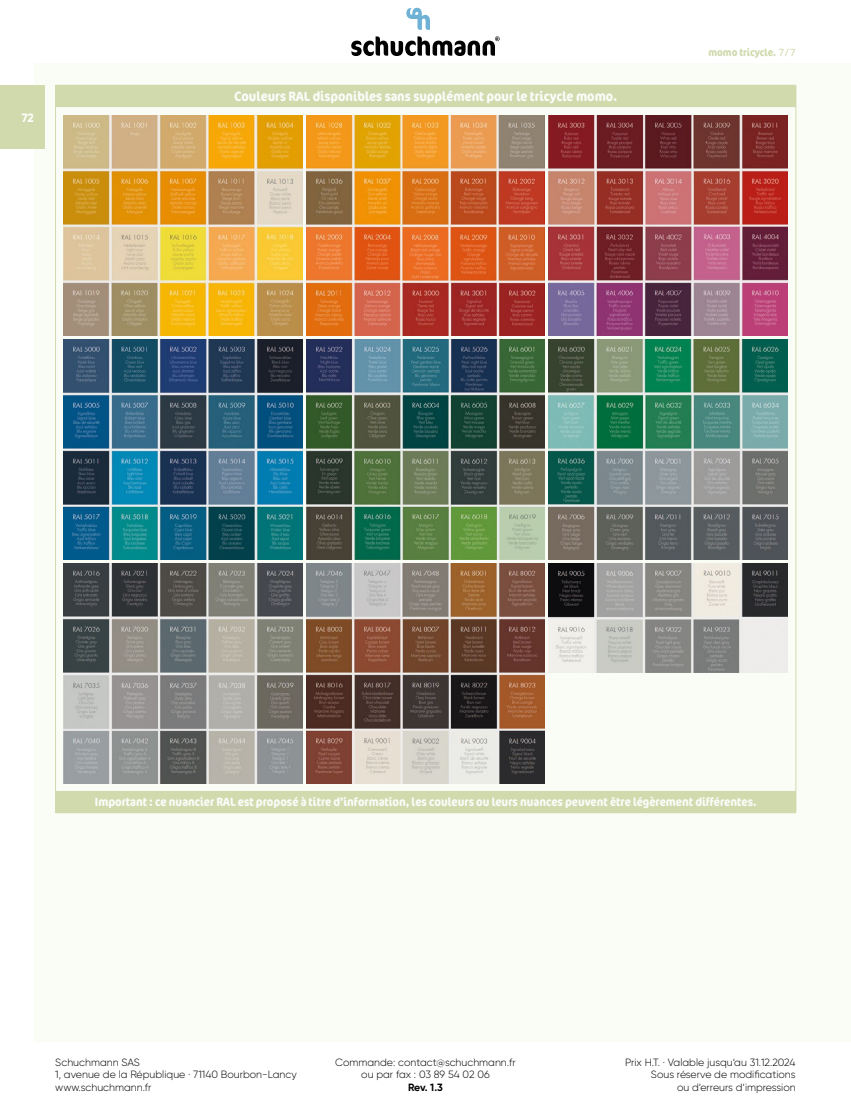
<style>
.page{position:relative;width:851px;height:1106px;background:#fff}
.page>*{position:absolute;margin:0;border:0;box-sizing:border-box;transform-origin:0 0}
.t1{font:700 condensed 13.5px "Cocon Offc Pro";color:#fbfbf8}
.t2{font:700 condensed 12px "Cocon Offc Pro";color:#fbfbf8}
.t3{font:700 12px "Gilroy";color:#fff}
.t4{font:300 10.5px/12.6px "Gilroy";color:#000}
.t5{font:700 condensed 10.5px "Cocon Offc Pro";color:#d0daad}
.t6{font:700 10.5px "Gilroy";color:#000}
.s1{font-family:"Cocon OT";font-weight:300;font-stretch:normal}
</style>
<div class="page">
<svg style="left:351px;top:36px;width:148px;height:20px"></svg>
<svg style="left:406px;top:8px;width:24px;height:22px"></svg>
<div style="left:34px;top:64px;width:816px;height:978px;background:#fafcf6"></div>
<div style="left:56px;top:85px;width:739px;height:22px;background:#d0daad"></div>
<div style="left:56px;top:791px;width:739px;height:21px;background:#d0daad"></div>
<svg style="left:55px;top:85px;width:1px;height:21px"></svg>
<svg style="left:795px;top:85px;width:1px;height:21px"></svg>
<hr style="left:55px;top:106px;width:741px;height:1px;background:#d0daad">
<hr style="left:55px;top:107px;width:1px;height:684px;background:#d0daad">
<hr style="left:795px;top:107px;width:1px;height:684px;background:#d0daad">
<svg style="left:55px;top:791px;width:1px;height:21px"></svg>
<svg style="left:795px;top:791px;width:1px;height:21px"></svg>
<hr style="left:55px;top:812px;width:741px;height:1px;background:#d0daad">
<img style="left:64px;top:115px;width:238px;height:220px">
<img style="left:306px;top:115px;width:239px;height:220px">
<img style="left:548px;top:115px;width:239px;height:220px">
<img style="left:64px;top:339px;width:238px;height:220px">
<img style="left:306px;top:339px;width:238px;height:220px">
<img style="left:548px;top:339px;width:239px;height:220px">
<img style="left:64px;top:563px;width:238px;height:220px">
<img style="left:306px;top:563px;width:238px;height:220px">
<img style="left:548px;top:563px;width:239px;height:109px">
<div style="left:0;top:85px;width:45px;height:64px;background:#d0daad"></div>
<p class="t3" style="left:22px;top:110px;width:14px">72</p>
<p class="t1" style="left:234px;top:87px;width:384px">Couleurs RAL disponibles sans supplément pour le tricycle momo.</p>
<p class="t5" style="left:708px;top:45px;width:89px">momo tricycle. <span class="s1">7/7</span></p>
<p class="t2" style="left:95px;top:792px;width:663px">Important : ce nuancier RAL est proposé à titre d’information, les couleurs ou leurs nuances peuvent être légèrement différentes.</p>
<p class="t4" style="left:55px;top:1055px;width:243px">Schuchmann SAS<br>1, avenue de la République · 71140 Bourbon-Lancy www.schuchmann.fr</p>
<p class="t4" style="left:625px;top:1055px;width:172px;text-align:right">Prix H.T. · Valable jusqu‘au 31.12.2024<br>Sous réserve de modifications<br>ou d‘erreurs d‘impression</p>
<p class="t4" style="left:335px;top:1055px;width:182px;text-align:center">Commande: contact@schuchmann.fr ou par fax : 03 89 54 02 06</p>
<p class="t6" style="left:408px;top:1080px;width:36px">Rev. 1.3</p>
</div>
